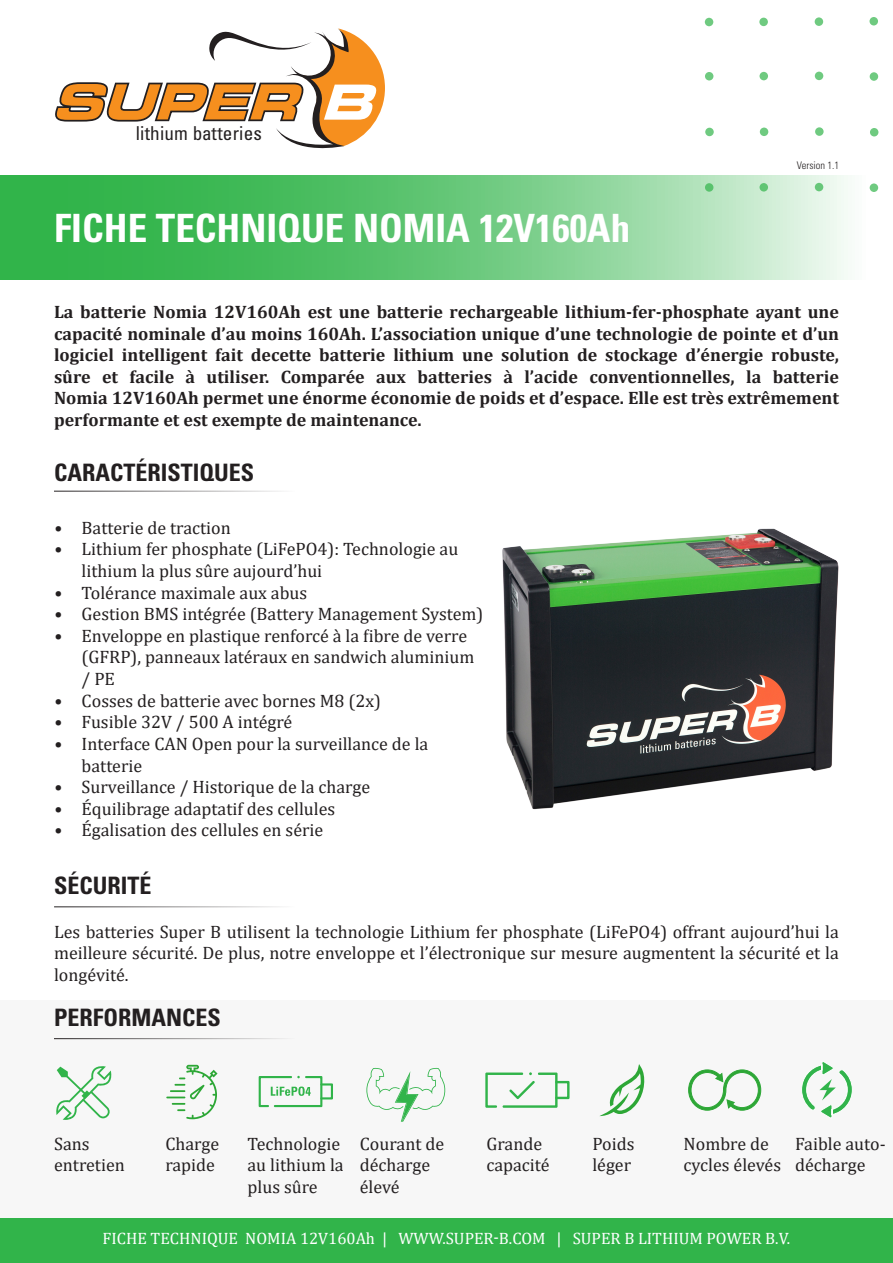
<style>
.page{position:relative;width:893px;height:1263px;background:#fff}
.page>*{position:absolute;margin:0;border:0;box-sizing:border-box;transform-origin:0 0}
.t1{font:700 condensed 39px "Univers LT Std";color:#fff}
.t2{font:700 condensed 24px "Univers LT Std";color:#231f20}
.t3{font:condensed 19.2px "Univers LT Std";letter-spacing:.01em;color:#231f20}
.t4{font:18px/21.6px "Cambria";color:#231f20}
.t5{font:700 18px/21.6px "Cambria";color:#231f20;text-align:justify}
.t6{font:16.5px "Cambria";color:#fff}
.Text{font:300 condensed 10.5px "Univers LT Std";color:#231f20}
</style>
<div class="page">
<div style="left:0;top:1000px;width:893px;height:246px;background:#f7f7f7"></div>
<hr style="left:54px;top:1038px;width:242px;height:1px;background:#231f20">
<hr style="left:54px;top:906px;width:242px;height:1px;background:#231f20">
<svg style="left:0;top:175px;width:879px;height:105px;background:#75cc85"></svg>
<hr style="left:54px;top:491px;width:242px;height:1px;background:#231f20">
<div style="left:0;top:1218px;width:893px;height:45px;background:#31b44a"></div>
<svg style="left:55px;top:28px;width:330px;height:121px"></svg>
<div style="left:705px;top:18px;width:8px;height:8px;background:#6fca80;border-radius:50%"></div>
<div style="left:705px;top:72px;width:8px;height:8px;background:#6fca80;border-radius:50%"></div>
<svg style="left:705px;top:128px;width:9px;height:8px"></svg>
<div style="left:705px;top:183px;width:8px;height:9px;background:#59c26d;border-radius:50%"></div>
<svg style="left:759px;top:18px;width:9px;height:8px"></svg>
<div style="left:759px;top:72px;width:9px;height:8px;background:#6fca80;border-radius:50%"></div>
<div style="left:760px;top:128px;width:8px;height:8px;background:#6fca80;border-radius:50%"></div>
<svg style="left:759px;top:183px;width:9px;height:9px"></svg>
<svg style="left:815px;top:17px;width:8px;height:9px"></svg>
<div style="left:815px;top:72px;width:8px;height:8px;background:#6fca80;border-radius:50%"></div>
<svg style="left:815px;top:127px;width:9px;height:9px"></svg>
<div style="left:815px;top:183px;width:8px;height:8px;background:#68c77a;border-radius:50%"></div>
<svg style="left:869px;top:17px;width:9px;height:9px"></svg>
<svg style="left:870px;top:72px;width:8px;height:9px"></svg>
<div style="left:870px;top:128px;width:8px;height:8px;background:#6fca80;border-radius:50%"></div>
<div style="left:870px;top:183px;width:8px;height:9px;background:#6fca80;border-radius:50%"></div>
<svg style="left:485px;top:1072px;width:84px;height:36px"></svg>
<svg style="left:600px;top:1064px;width:44px;height:52px"></svg>
<svg style="left:689px;top:1070px;width:72px;height:40px"></svg>
<svg style="left:56px;top:1066px;width:56px;height:54px"></svg>
<svg style="left:166px;top:1065px;width:52px;height:54px"></svg>
<svg style="left:802px;top:1062px;width:50px;height:56px"></svg>
<svg style="left:259px;top:1076px;width:74px;height:31px"></svg>
<svg style="left:366px;top:1068px;width:79px;height:54px"></svg>
<img style="left:502px;top:528px;width:337px;height:282px">
<p class="t3" style="left:136px;top:121px;width:128px">lithium batteries</p>
<p class="t1" style="left:54px;top:204px;width:578px">FICHE TECHNIQUE NOMIA 12V160Ah</p>
<p class="Text" style="left:797px;top:159px;width:44px">Version 1.1</p>
<p class="t5" style="left:54px;top:300px;width:786px">La batterie Nomia 12V160Ah est une batterie rechargeable lithium-fer-phosphate ayant une capacité nominale d’au moins 160Ah. L’association unique d’une technologie de pointe et d’un logiciel intelligent fait decette batterie lithium une solution de stockage d’énergie robuste, sûre et facile à utiliser. Comparée aux batteries à l’acide conventionnelles, la batterie Nomia 12V160Ah permet une énorme économie de poids et d’espace. Elle est très extrêmement performante et est exempte de maintenance.</p>
<p class="t2" style="left:54px;top:458px;width:202px">CARACTÉRISTIQUES</p>
<p class="t4" style="left:55px;top:517px;width:178px">• Batterie de traction</p>
<p class="t4" style="left:82px;top:538px;width:378px;text-indent:-27px">• Lithium fer phosphate (LiFePO4): Technologie au lithium la plus sûre aujourd’hui</p>
<p class="t4" style="left:55px;top:582px;width:254px">• Tolérance maximale aux abus</p>
<p class="t4" style="left:55px;top:603px;width:430px">• Gestion BMS intégrée (Battery Management System)</p>
<p class="t4" style="left:82px;top:625px;width:394px;text-indent:-27px">• Enveloppe en plastique renforcé à la fibre de verre (GFRP), panneaux latéraux en sandwich aluminium / PE</p>
<p class="t4" style="left:55px;top:690px;width:328px">• Cosses de batterie avec bornes M8 (2x)</p>
<p class="t4" style="left:55px;top:711px;width:239px">• Fusible 32V / 500 A intégré</p>
<p class="t4" style="left:82px;top:733px;width:348px;text-indent:-27px">• Interface CAN Open pour la surveillance de la batterie</p>
<p class="t4" style="left:55px;top:776px;width:317px">• Surveillance / Historique de la charge</p>
<p class="t4" style="left:55px;top:798px;width:282px">• Équilibrage adaptatif des cellules</p>
<p class="t4" style="left:55px;top:819px;width:270px">• Égalisation des cellules en série</p>
<p class="t2" style="left:54px;top:871px;width:99px">SÉCURITÉ</p>
<p class="t4" style="left:54px;top:921px;width:786px;text-align:justify">Les batteries Super B utilisent la technologie Lithium fer phosphate (LiFePO4) offrant aujourd’hui la meilleure sécurité. De plus, notre enveloppe et l’électronique sur mesure augmentent la sécurité et la longévité.</p>
<p class="t2" style="left:54px;top:1003px;width:168px">PERFORMANCES</p>
<p class="t4" style="left:54px;top:1132px;width:37px">Sans</p>
<p class="t4" style="left:54px;top:1154px;width:72px">entretien</p>
<p class="t4" style="left:165px;top:1132px;width:55px">Charge</p>
<p class="t4" style="left:165px;top:1154px;width:51px">rapide</p>
<p class="t4" style="left:248px;top:1132px;width:98px">Technologie au lithium la plus sûre</p>
<p class="t4" style="left:360px;top:1132px;width:86px">Courant de</p>
<p class="t4" style="left:360px;top:1154px;width:72px">décharge</p>
<p class="t4" style="left:360px;top:1176px;width:41px">élevé</p>
<p class="t4" style="left:486px;top:1132px;width:65px">Grande capacité</p>
<p class="t4" style="left:592px;top:1132px;width:44px">Poids</p>
<p class="t4" style="left:592px;top:1154px;width:40px">léger</p>
<p class="t4" style="left:684px;top:1132px;width:87px">Nombre de</p>
<p class="t4" style="left:684px;top:1154px;width:99px">cycles élevés</p>
<p class="t4" style="left:795px;top:1132px;width:92px">Faible auto-</p>
<p class="t4" style="left:795px;top:1154px;width:72px">décharge</p>
<p class="t6" style="left:103px;top:1228px;width:689px">FICHE TECHNIQUE NOMIA 12V160Ah | WWW.SUPER-B.COM | SUPER B LITHIUM POWER B.V.</p>
</div>
